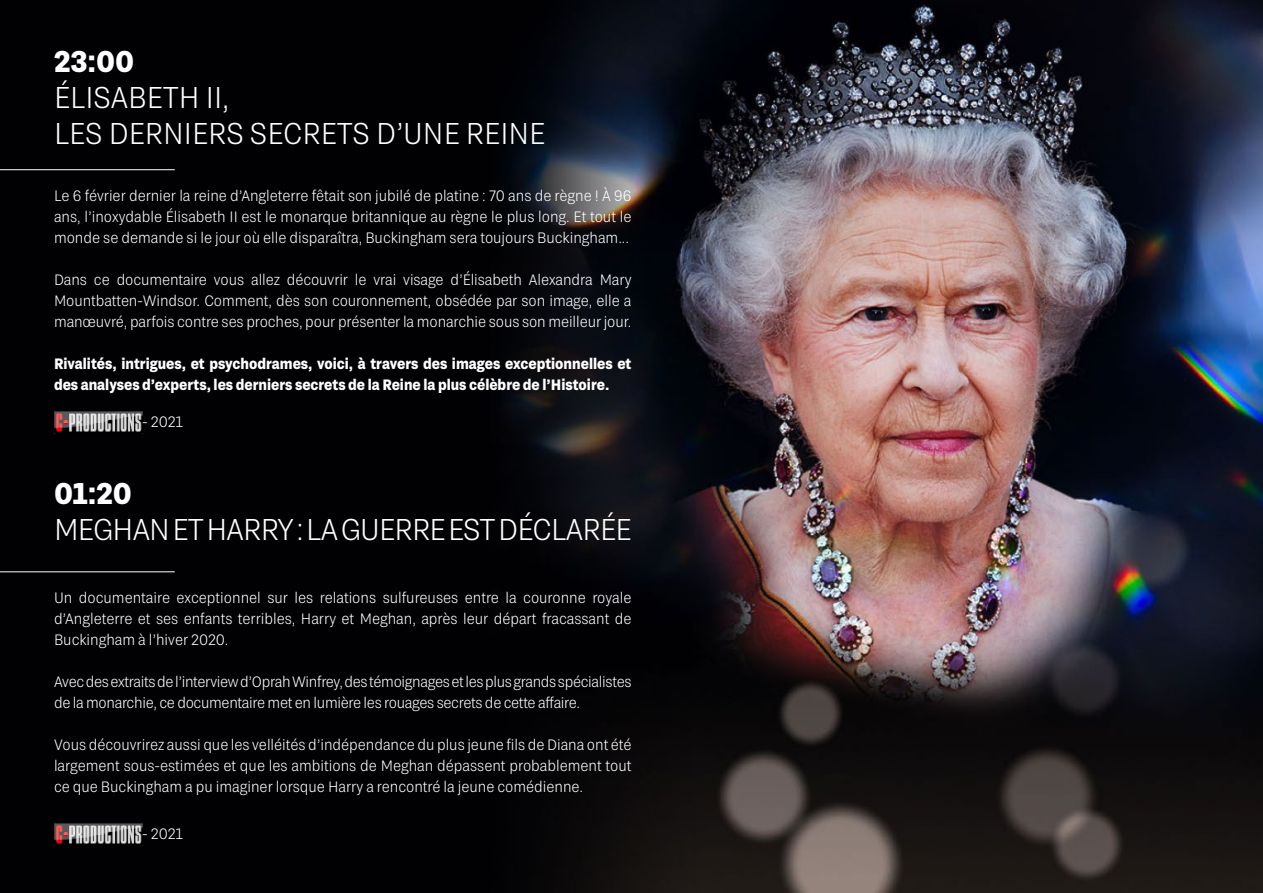
<style>
.page{position:relative;width:1263px;height:893px;background:#fff}
.page>*{position:absolute;margin:0;border:0;box-sizing:border-box;transform-origin:0 0}
.t1{font:300 30px/36px "Grtsk Exa";letter-spacing:-.01em;color:#fff}
.t2{font:700 30px "Grtsk Exa";letter-spacing:-.005em;color:#fff}
.t3{font:300 15px/21px "Grtsk Exa";letter-spacing:-.005em;color:#fff;text-align:justify}
.t4{font:700 15px/21px "Grtsk Exa";color:#fff}
</style>
<div class="page">
<img style="left:0;top:0;width:1263px;height:893px">
<hr style="left:0;top:169px;width:175px;height:1px;background:#fff">
<hr style="left:0;top:571px;width:175px;height:1px;background:#fff">
<img style="left:54px;top:823px;width:88px;height:23px">
<img style="left:54px;top:412px;width:88px;height:22px">
<h1 class="t2" style="left:54px;top:43px;width:82px">23:00</h1>
<h1 class="t1" style="left:54px;top:79px;width:493px">ÉLISABETH II,<br>LES DERNIERS SECRETS D’UNE REINE</h1>
<p class="t3" style="left:54px;top:185px;width:579px">Le 6 février dernier la reine d’Angleterre fêtait son jubilé de platine : 70 ans de règne ! À 96 ans, l’inoxydable Élisabeth II est le monarque britannique au règne le plus long. Et tout le monde se demande si le jour où elle disparaîtra, Buckingham sera toujours Buckingham...</p>
<p class="t3" style="left:54px;top:269px;width:579px">Dans ce documentaire vous allez découvrir le vrai visage d’Élisabeth Alexandra Mary Mountbatten-Windsor. Comment, dès son couronnement, obsédée par son image, elle a manœuvré, parfois contre ses proches, pour présenter la monarchie sous son meilleur jour.</p>
<p class="t4" style="left:54px;top:353px;width:579px">Rivalités, intrigues, et psychodrames, voici, à travers des images exceptionnelles et des analyses d’experts, les derniers secrets de la Reine la plus célèbre de l’Histoire.</p>
<p class="t3" style="left:142px;top:411px;width:42px">- 2021</p>
<h1 class="t2" style="left:54px;top:475px;width:79px">01:20</h1>
<h1 class="t1" style="left:54px;top:511px;width:579px">MEGHAN ET HARRY : LA GUERRE EST DÉCLARÉE</h1>
<p class="t3" style="left:54px;top:587px;width:579px">Un documentaire exceptionnel sur les relations sulfureuses entre la couronne royale d’Angleterre et ses enfants terribles, Harry et Meghan, après leur départ fracassant de Buckingham à l’hiver 2020.</p>
<p class="t3" style="left:54px;top:671px;width:579px">Avec des extraits de l’interview d’Oprah Winfrey, des témoignages et les plus grands spécialistes de la monarchie, ce documentaire met en lumière les rouages secrets de cette affaire.</p>
<p class="t3" style="left:54px;top:734px;width:579px">Vous découvrirez aussi que les velléités d’indépendance du plus jeune fils de Diana ont été largement sous-estimées et que les ambitions de Meghan dépassent probablement tout ce que Buckingham a pu imaginer lorsque Harry a rencontré la jeune comédienne.</p>
<p class="t3" style="left:142px;top:823px;width:42px">- 2021</p>
</div>
